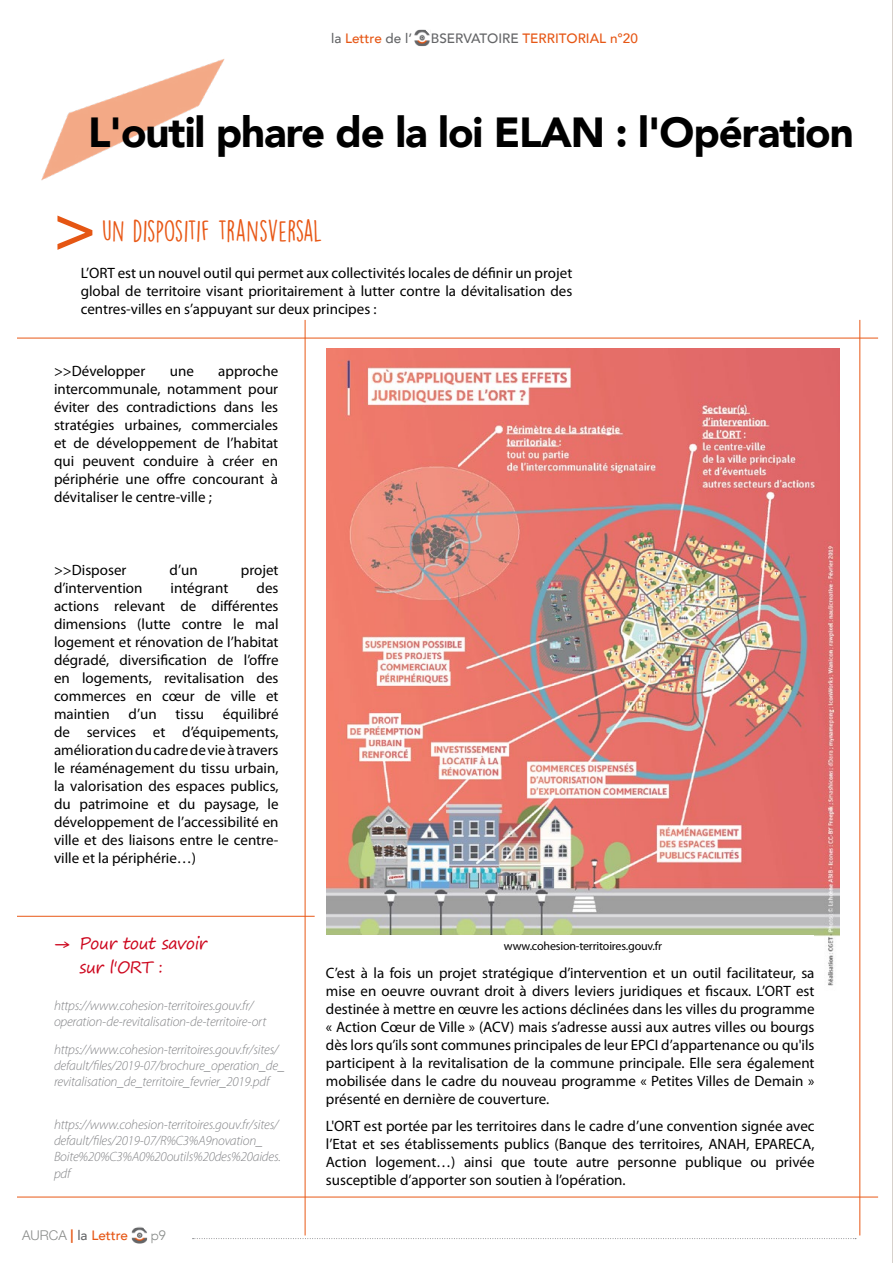
<style>
.page{position:relative;width:893px;height:1263px;background:#fff}
.page>*{position:absolute;margin:0;border:0;box-sizing:border-box;transform-origin:0 0}
.t1{font:72.15px "Helvetica";color:#e55613}
.t2{font:900 42px "Avenir";letter-spacing:-.025em;color:#000}
.t3{font:27px "DK Lemon Yellow Sun";letter-spacing:-.015em;color:#e85816}
.t4{font:16.5px/24px "Segoe Print";letter-spacing:-.03em;color:#cd071e}
.t5{font:15px/18px "Myriad Pro";color:#000;text-align:justify}
.t6{font:italic 300 13.5px/16.2px "Myriad Pro";letter-spacing:-.015em;color:#838487}
.t7{font:500 13.5px "Avenir";color:#e65614}
.t8{font:300 13.5px "Avenir";color:#898c8a}
.t9{font:12px "Myriad Pro";letter-spacing:-.015em;color:#000}
.s1{color:#646567}
.s2{font-family:"Helvetica Neue LT Std";font-weight:300;color:#8a8c8a}
.s3{font-family:"Helvetica Neue LT Std";font-weight:700;color:#e55613}
</style>
<div class="page">
<img style="left:41px;top:59px;width:184px;height:122px">
<img style="left:133px;top:1229px;width:13px;height:13px">
<div style="left:131px;top:1227px;width:17px;height:17px;border:1px solid #fff"></div>
<svg style="left:143px;top:1227px;width:5px;height:6px"></svg>
<img style="left:416px;top:31px;width:12px;height:14px">
<div style="left:414px;top:29px;width:16px;height:18px;border:1px solid #fff"></div>
<svg style="left:426px;top:29px;width:5px;height:7px"></svg>
<svg style="left:193px;top:1238px;width:663px;height:1px"></svg>
<img style="left:326px;top:348px;width:514px;height:638px">
<div style="left:326px;top:935px;width:488px;height:105px;background:#fff"></div>
<hr style="left:17px;top:338px;width:861px;height:1px;background:#e85816">
<hr style="left:17px;top:916px;width:298px;height:1px;background:#e85816">
<hr style="left:17px;top:1197px;width:861px;height:1px;background:#e85816">
<hr style="left:305px;top:320px;width:1px;height:915px;background:#e85816">
<hr style="left:860px;top:320px;width:1px;height:915px;background:#e85816">
<hr style="left:892px;top:0;width:1px;height:1263px;background:#b1a59b">
<p class="t7" style="left:331px;top:26px;width:308px"><span class="s1">la</span> Lettre <span class="s1">de l’ OBSERVATOIRE</span> TERRITORIAL n°20</p>
<h2 class="t2" style="left:88px;top:96px;width:767px">L'outil phare de la loi ELAN : l'Opération</h2>
<h1 class="t1" style="left:54px;top:184px;width:44px">&gt;</h1>
<h3 class="t3" style="left:102px;top:214px;width:222px">UN DISPOSITIF TRANSVERSAL</h3>
<p class="t5" style="left:81px;top:263px;width:493px">L’ORT est un nouvel outil qui permet aux collectivités locales de définir un projet global de territoire visant prioritairement à lutter contre la dévitalisation des centres-villes en s’appuyant sur deux principes :</p>
<p class="t5" style="left:54px;top:362px;width:226px;text-indent:164px">approche intercommunale, notamment pour éviter des contradictions dans les stratégies urbaines, commerciales et de développement de l’habitat qui peuvent conduire à créer en périphérie une offre concourant à dévitaliser le centre-ville ;</p>
<p class="t5" style="left:54px;top:362px;width:93px">&gt;&gt;Développer</p>
<p class="t5" style="left:170px;top:362px;width:26px">une</p>
<p class="t5" style="left:54px;top:560px;width:74px">&gt;&gt;Disposer</p>
<p class="t5" style="left:170px;top:560px;width:30px">d’un</p>
<p class="t5" style="left:241px;top:560px;width:39px">projet</p>
<p class="t5" style="left:54px;top:578px;width:90px">d’intervention</p>
<p class="t5" style="left:171px;top:578px;width:59px">intégrant</p>
<p class="t5" style="left:54px;top:578px;width:226px;text-indent:203px">des actions relevant de différentes dimensions (lutte contre le mal logement et rénovation de l’habitat dégradé, diversification de l’offre en logements, revitalisation des commerces en cœur de ville et maintien</p>
<p class="t5" style="left:54px;top:704px;width:226px;text-indent:169px">équilibré de services et d’équipements, amélioration du cadre de vie à travers le réaménagement du tissu urbain, la valorisation des espaces publics, du patrimoine et du paysage, le développement de l’accessibilité en ville et des liaisons entre le centre&shy;ville et la périphérie…)</p>
<p class="t5" style="left:129px;top:704px;width:77px">d’un tissu</p>
<p class="t4" style="left:80px;top:930px;width:129px;text-indent:-26px">→ Pour tout savoir sur l'ORT :</p>
<p class="t6" style="left:54px;top:997px;width:214px">https://www.cohesion-territoires.gouv.fr/ operation-de-revitalisation-de-territoire-ort</p>
<p class="t6" style="left:54px;top:1041px;width:232px">https://www.cohesion-territoires.gouv.fr/sites/ default/files/2019-07/brochure_operation_de_ revitalisation_de_territoire_fevrier_2019.pdf</p>
<p class="t6" style="left:54px;top:1116px;width:228px">https://www.cohesion-territoires.gouv.fr/sites/ default/files/2019-07/R%C3%A9novation_ Boite%20%C3%A0%20outils%20des%20aides. pdf</p>
<p class="t7" style="left:22px;top:1223px;width:108px"><span class="s2">AURCA</span> <span class="s3">|</span> <span class="s1">la</span> Lettre</p>
<p class="t8" style="left:151px;top:1227px;width:17px">p9</p>
<p class="t9" style="left:504px;top:938px;width:160px">www.cohesion-territoires.gouv.fr</p>
<p class="t5" style="left:326px;top:964px;width:490px">C’est à la fois un projet stratégique d’intervention et un outil facilitateur, sa mise en oeuvre ouvrant droit à divers leviers juridiques et fiscaux. L’ORT est destinée à mettre en œuvre les actions déclinées dans les villes du programme « Action Cœur de Ville » (ACV) mais s’adresse aussi aux autres villes ou bourgs dès lors qu’ils sont communes principales de leur EPCI d’appartenance ou qu'ils participent à la revitalisation de la commune principale. Elle sera également mobilisée dans le cadre du nouveau programme « Petites Villes de Demain » présenté en dernière de couverture.</p>
<p class="t5" style="left:326px;top:1116px;width:490px">L'ORT est portée par les territoires dans le cadre d’une convention signée avec l’Etat et ses établissements publics (Banque des territoires, ANAH, EPARECA, Action logement…) ainsi que toute autre personne publique ou privée susceptible d’apporter son soutien à l’opération.</p>
</div>
